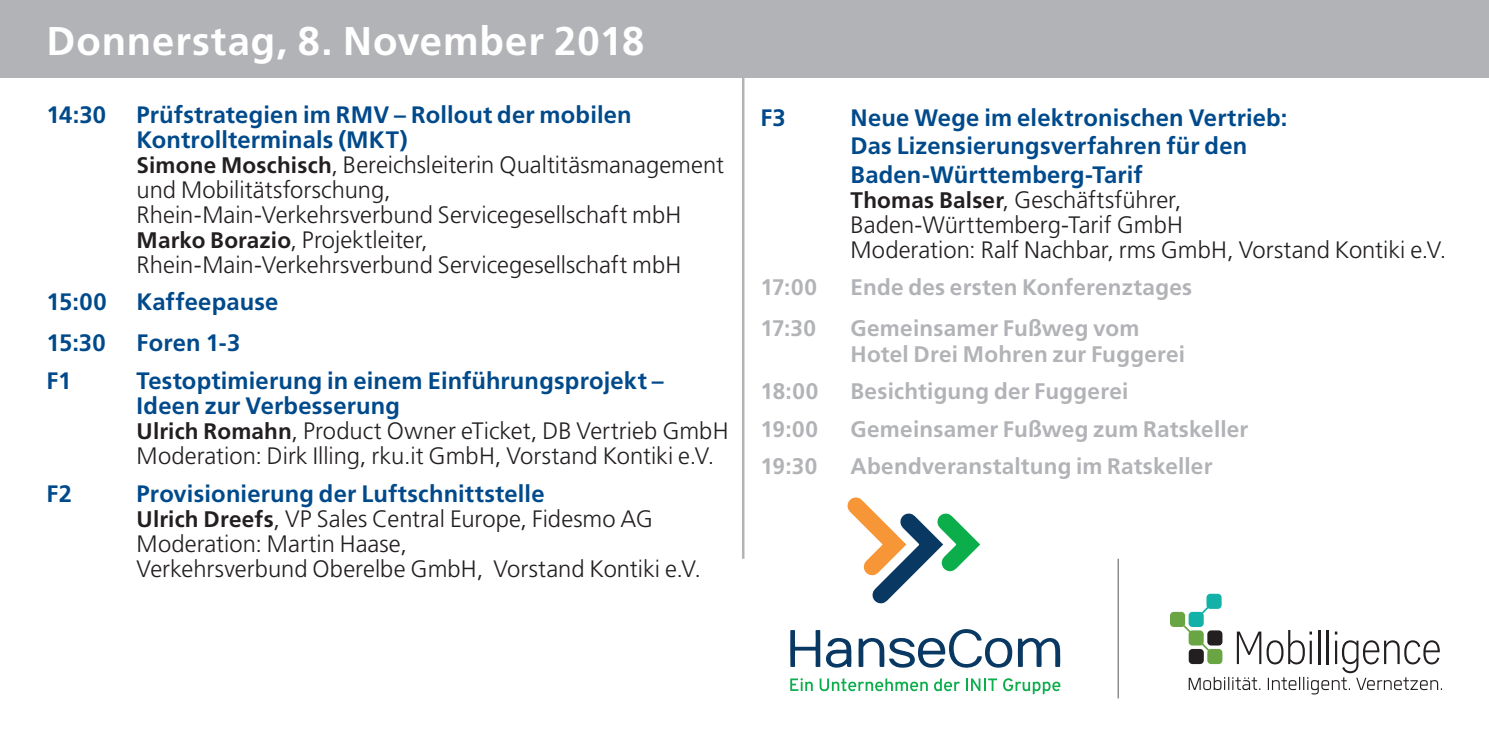
<style>
.page{position:relative;width:1489px;height:745px;background:#fff}
.page>*{position:absolute;margin:0;border:0;box-sizing:border-box;transform-origin:0 0}
.t1{font:700 40px "Frutiger LT";letter-spacing:.02em;color:#fff}
._2_norm_lbd{font:300 23.75px/25px "Frutiger LT";color:#231f20}
._1_fett{font:700 23.75px/25px "Frutiger LT";letter-spacing:.01em;color:#004a8b}
._1_fett-2{font:300 23.75px/25px "Frutiger LT";color:#231f20}
._1_fett-3{font:700 22.5px/25px "Frutiger LT";letter-spacing:.01em;color:#b2b3b7}
.s1{font-weight:700;font-size:22.5px}
</style>
<div class="page">
<div style="left:0;top:0;width:1488px;height:78px;background:#b2b3b7"></div>
<hr style="left:742px;top:0;width:2px;height:558px;background:#b2b3b7">
<svg style="left:790px;top:630px;width:61px;height:37px"></svg>
<svg style="left:858px;top:629px;width:202px;height:39px"></svg>
<svg style="left:847px;top:497px;width:134px;height:107px"></svg>
<svg style="left:790px;top:678px;width:22px;height:12px"></svg>
<svg style="left:819px;top:678px;width:108px;height:12px"></svg>
<svg style="left:934px;top:678px;width:25px;height:12px"></svg>
<svg style="left:966px;top:678px;width:30px;height:12px"></svg>
<svg style="left:1003px;top:678px;width:57px;height:16px"></svg>
<svg style="left:1170px;top:593px;width:271px;height:101px"></svg>
<h1 class="t1" style="left:47px;top:17px;width:599px">Donnerstag, 8. November 2018</h1>
<p class="_1_fett" style="left:47px;top:102px;width:61px">14:30</p>
<p class="_1_fett" style="left:136px;top:102px;width:496px">Prüfstrategien im RMV – Rollout der mobilen<br>Kontrollterminals (MKT)</p>
<p class="_2_norm_lbd" style="left:137px;top:152px;width:589px"><span class="s1">Simone Moschisch</span>, Bereichsleiterin Qualtitäsmanagement und Mobilitätsforschung,<br>Rhein-Main-Verkehrsverbund Servicegesellschaft mbH <span class="s1">Marko Borazio</span>, Projektleiter, Rhein-Main-Verkehrsverbund Servicegesellschaft mbH</p>
<p class="_1_fett" style="left:47px;top:289px;width:62px">15:00</p>
<p class="_1_fett" style="left:136px;top:289px;width:143px">Kaffeepause</p>
<p class="_1_fett" style="left:47px;top:330px;width:61px">15:30</p>
<p class="_1_fett" style="left:136px;top:330px;width:105px">Foren 1-3</p>
<p class="_1_fett" style="left:47px;top:368px;width:26px">F1</p>
<p class="_1_fett" style="left:137px;top:368px;width:528px">Testoptimierung in einem Einführungsprojekt –<br>Ideen zur Verbesserung</p>
<p class="_2_norm_lbd" style="left:137px;top:418px;width:593px"><span class="s1">Ulrich Romahn</span>, Product Owner eTicket, DB Vertrieb GmbH<br>Moderation: Dirk Illing, rku.it GmbH, Vorstand Kontiki e.V.</p>
<p class="_1_fett" style="left:47px;top:480px;width:27px">F2</p>
<p class="_1_fett" style="left:137px;top:480px;width:409px">Provisionierung der Luftschnittstelle</p>
<p class="_2_norm_lbd" style="left:137px;top:506px;width:566px"><span class="s1">Ulrich Dreefs</span>, VP Sales Central Europe, Fidesmo AG<br>Moderation: Martin Haase,<br>Verkehrsverbund Oberelbe GmbH, Vorstand Kontiki e.V.</p>
<p class="_1_fett" style="left:760px;top:105px;width:27px">F3</p>
<p class="_1_fett" style="left:850px;top:103px;width:438px;line-height:28.5px">Neue Wege im elektronischen Vertrieb:<br>Das Lizensierungsverfahren für den<br>Baden-Württemberg-Tarif</p>
<p class="_1_fett-2" style="left:850px;top:187px;width:597px"><span class="s1">Thomas Balser</span>, Geschäftsführer,<br>Baden-Württemberg-Tarif GmbH<br>Moderation: Ralf Nachbar, rms GmbH, Vorstand Kontiki e.V.</p>
<p class="_1_fett-3" style="left:760px;top:275px;width:58px">17:00</p>
<p class="_1_fett-3" style="left:850px;top:275px;width:343px">Ende des ersten Konferenztages</p>
<p class="_1_fett-3" style="left:760px;top:316px;width:57px">17:30</p>
<p class="_1_fett-3" style="left:850px;top:316px;width:336px">Gemeinsamer Fußweg vom<br>Hotel Drei Mohren zur Fuggerei</p>
<p class="_1_fett-3" style="left:760px;top:378px;width:59px">18:00</p>
<p class="_1_fett-3" style="left:850px;top:378px;width:279px">Besichtigung der Fuggerei</p>
<p class="_1_fett-3" style="left:760px;top:416px;width:59px">19:00</p>
<p class="_1_fett-3" style="left:850px;top:416px;width:399px">Gemeinsamer Fußweg zum Ratskeller</p>
<p class="_1_fett-3" style="left:760px;top:453px;width:58px">19:30</p>
<p class="_1_fett-3" style="left:850px;top:453px;width:363px">Abendveranstaltung im Ratskeller</p>
</div>
